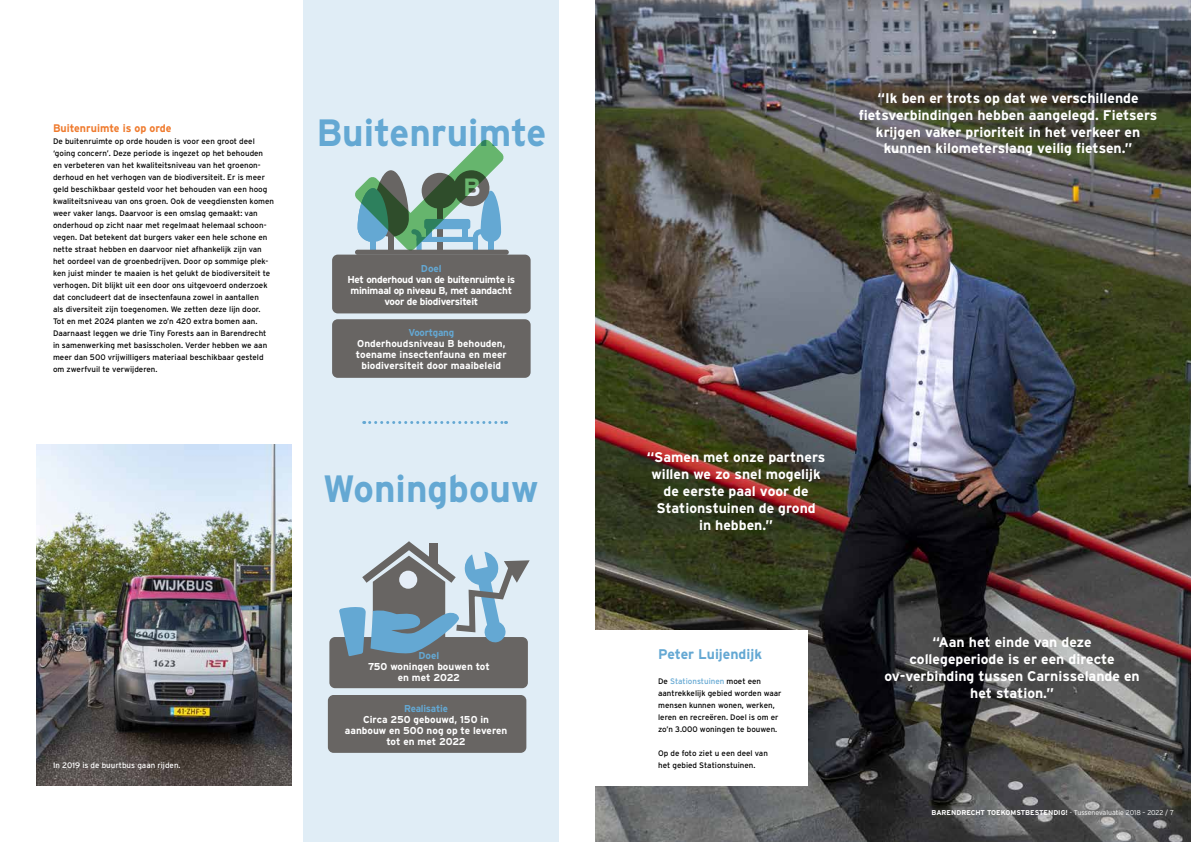
<style>
.page{position:relative;width:1191px;height:842px;background:#fff}
.page>*{position:absolute;margin:0;border:0;box-sizing:border-box;transform-origin:0 0}
.t1{font:700 38px "Interstate";color:#64a8d3}
.t2{font:700 25px "Interstate";color:#e5edf7}
.t3{font:700 14px/16.8px "Interstate";color:#fff;text-align:center}
.t4{font:700 14px "Interstate";color:#64a8d3}
.t5{font:700 11px "Interstate";color:#ef7a2d}
.t6{font:700 10px/11px "Interstate";color:#fff;text-align:center}
.t7{font:700 10px/11px "Interstate";letter-spacing:-.03em;color:#fff;text-align:center}
.t8{font:700 10px "Interstate";letter-spacing:-.02em;color:#64a8d3}
.t9{font:8px/12px "Interstate";color:#000}
.t10{font:8px "Interstate";color:#fff}
.t11{font:700 7px "Interstate";color:#fff}
.s1{color:#64a8d3}
.s2{font-weight:300}
</style>
<div class="page">
<img style="left:595px;top:0;width:596px;height:842px">
<div style="left:303px;top:0;width:256px;height:842px;background:#e0edf6"></div>
<img style="left:36px;top:444px;width:256px;height:341px">
<div style="left:355px;top:250px;width:154px;height:5px;background:#686563;border-radius:3px"></div>
<div style="left:332px;top:255px;width:198px;height:58px;background:#686563;border-radius:6px"></div>
<div style="left:332px;top:319px;width:198px;height:59px;background:#686563;border-radius:6px"></div>
<div style="left:329px;top:637px;width:199px;height:51px;background:#686563;border-radius:6px"></div>
<svg style="left:339px;top:541px;width:190px;height:115px"></svg>
<div style="left:328px;top:695px;width:198px;height:58px;background:#686563;border-radius:6px"></div>
<div style="left:583px;top:630px;width:224px;height:155px;background:#fff"></div>
<svg style="left:355px;top:139px;width:149px;height:113px"></svg>
<svg style="left:364px;top:421px;width:142px;height:3px"></svg>
<h3 class="t5" style="left:53px;top:122px;width:120px">Buitenruimte is op orde</h3>
<p class="t9" style="left:53px;top:135px;width:223px">De buitenruimte op orde houden is voor een groot deel ‘going concern’. Deze periode is ingezet op het behouden en verbeteren van het kwaliteitsniveau van het groenon&shy;derhoud en het verhogen van de biodiversiteit. Er is meer geld beschikbaar gesteld voor het behouden van een hoog kwaliteitsniveau van ons groen. Ook de veegdiensten komen weer vaker langs. Daarvoor is een omslag gemaakt: van onderhoud op zicht naar met regelmaat helemaal schoon&shy;vegen. Dat betekent dat burgers vaker een hele schone en nette straat hebben en daarvoor niet afhankelijk zijn van het oordeel van de groenbedrijven. Door op sommige plek&shy;ken juist minder te maaien is het gelukt de biodiversiteit te verhogen. Dit blijkt uit een door ons uitgevoerd onderzoek dat concludeert dat de insectenfauna zowel in aantallen<br>als diversiteit zijn toegenomen. We zetten deze lijn door.<br>Tot en met 2024 planten we zo’n 420 extra bomen aan.<br>Daarnaast leggen we drie Tiny Forests aan in Barendrecht in samenwerking met basisscholen. Verder hebben we aan meer dan 500 vrijwilligers materiaal beschikbaar gesteld om zwerfvuil te verwijderen.</p>
<h1 class="t1" style="left:316px;top:111px;width:231px">Buitenruimte</h1>
<h2 class="t2" style="left:463px;top:174px;width:19px">B</h2>
<p class="t8" style="left:421px;top:262px;width:22px">Doel</p>
<p class="t7" style="left:347px;top:273px;width:169px">Het onderhoud van de buitenruimte is minimaal op niveau B, met aandacht voor de biodiversiteit</p>
<p class="t8" style="left:408px;top:327px;width:47px">Voortgang</p>
<p class="t6" style="left:356px;top:338px;width:152px">Onderhoudsniveau B behouden, toename insectenfauna en meer biodiversiteit door maaibeleid</p>
<h1 class="t1" style="left:323px;top:467px;width:217px">Woningbouw</h1>
<p class="t10" style="left:53px;top:761px;width:129px">In 2019 is de buurtbus gaan rijden.</p>
<p class="t8" style="left:418px;top:650px;width:22px">Doel</p>
<p class="t6" style="left:368px;top:661px;width:123px">750 woningen bouwen tot en met 2022</p>
<p class="t8" style="left:404px;top:703px;width:45px">Realisatie</p>
<p class="t6" style="left:345px;top:714px;width:164px">Circa 250 gebouwd, 150 in aanbouw en 500 nog op te leveren tot en met 2022</p>
<h3 class="t3" style="left:859px;top:90px;width:300px">“Ik ben er trots op dat we verschillende fietsverbindingen hebben aangelegd. Fietsers krijgen vaker prioriteit in het verkeer en kunnen kilometerslang veilig fietsen.”</h3>
<h3 class="t3" style="left:647px;top:449px;width:180px">“Samen met onze partners willen we zo snel mogelijk de eerste paal voor de<br>Stationstuinen de grond<br>in hebben.”</h3>
<h3 class="t4" style="left:658px;top:646px;width:105px">Peter Luijendijk</h3>
<p class="t9" style="left:658px;top:675px;width:125px">De <span class="s1">Stationstuinen</span> moet een aantrekkelijk gebied worden waar mensen kunnen wonen, werken, leren en recreëren. Doel is om er zo’n 3.000 woningen te bouwen.</p>
<p class="t9" style="left:658px;top:747px;width:111px">Op de foto ziet u een deel van het gebied Stationstuinen.</p>
<h3 class="t3" style="left:884px;top:634px;width:257px">“Aan het einde van deze collegeperiode is er een directe ov-verbinding tussen Carnisselande en het station.”</h3>
<p class="t11" style="left:931px;top:809px;width:244px">BARENDRECHT TOEKOMSTBESTENDIG! <span class="s2">- Tussenevaluatie 2018 – 2022 / 7</span></p>
</div>
